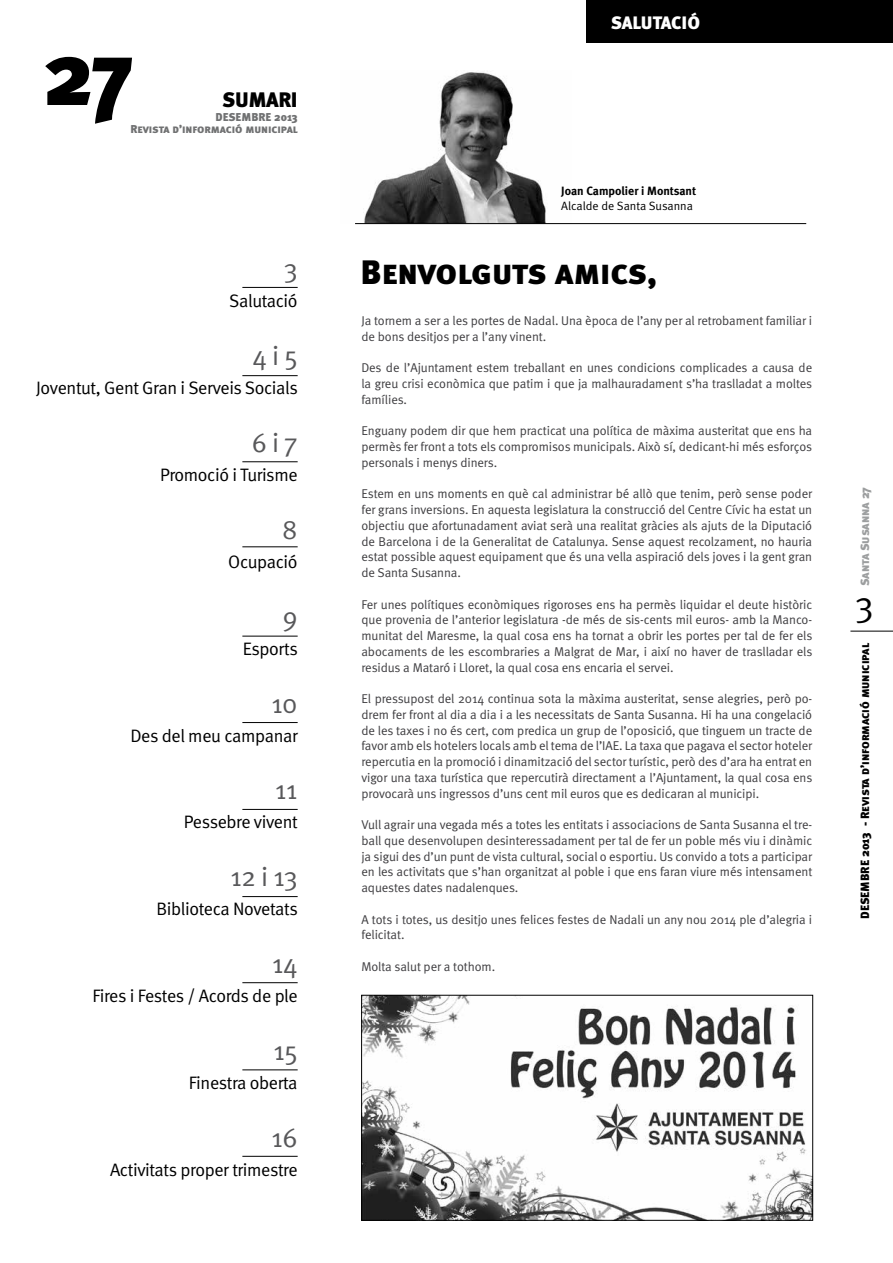
<style>
.page{position:relative;width:893px;height:1263px;background:#fff}
.page>*{position:absolute;margin:0;border:0;box-sizing:border-box;transform-origin:0 0}
.t1{font:90px "Meta Black Caps";color:#000}
.t2{font:36px "Meta Plus Normal Caps";color:#000}
.t3{font:33.9px "Meta Black Caps";letter-spacing:-.005em;color:#000}
.t4{font:27px "Meta Normal";letter-spacing:-.02em;color:#58585a}
.t5{font:21px "Meta Black Caps";letter-spacing:-.02em;color:#000}
.t6{font:18px "Meta Normal";letter-spacing:-.02em;color:#000}
.t7{font:18px "Meta Black Caps";letter-spacing:-.01em;color:#fff}
.t8{font:12.75px/15.8px "Meta Normal";letter-spacing:-.005em;color:#3e3d40;text-align:justify}
.t9{font:12px "Meta Black Caps";color:#000}
.t10{font:700 12px "Meta";color:#000}
.t11{font:12px "Meta Normal";color:#000}
.t12{font:12px "Meta Black Caps";letter-spacing:-.015em;color:#9c9e9f}
.t13{font:11.4px/12px "Meta Black Caps";color:#707172;text-align:right}
</style>
<div class="page">
<div style="left:587px;top:0;width:306px;height:43px;background:#000"></div>
<img style="left:363px;top:72px;width:183px;height:151px">
<hr style="left:242px;top:287px;width:56px;height:1px;background:#000">
<hr style="left:242px;top:375px;width:56px;height:1px;background:#000">
<hr style="left:242px;top:461px;width:56px;height:1px;background:#000">
<hr style="left:242px;top:546px;width:56px;height:1px;background:#000">
<hr style="left:242px;top:809px;width:56px;height:1px;background:#000">
<hr style="left:242px;top:636px;width:56px;height:1px;background:#000">
<hr style="left:242px;top:722px;width:56px;height:1px;background:#000">
<hr style="left:242px;top:896px;width:56px;height:1px;background:#000">
<hr style="left:242px;top:982px;width:56px;height:1px;background:#000">
<hr style="left:242px;top:1069px;width:56px;height:1px;background:#000">
<hr style="left:242px;top:1156px;width:56px;height:1px;background:#000">
<hr style="left:355px;top:223px;width:451px;height:1px;background:#000">
<hr style="left:850px;top:631px;width:43px;height:1px;background:#000">
<img style="left:363px;top:997px;width:448px;height:221px">
<div style="left:361px;top:995px;width:452px;height:225px;border:1px solid #000"></div>
<h1 class="t1" style="left:43px;top:19px;width:92px">27</h1>
<h3 class="t5" style="left:222px;top:88px;width:77px">SUMARI</h3>
<p class="t13" style="left:131px;top:111px;width:169px">DESEMBRE 2013<br>Revista d’informació municipal</p>
<h3 class="t4" style="left:284px;top:253px;width:15px">3</h3>
<h3 class="t6" style="left:229px;top:290px;width:70px">Salutació</h3>
<h3 class="t4" style="left:253px;top:340px;width:47px">4 i 5</h3>
<h3 class="t6" style="left:36px;top:377px;width:263px">Joventut, Gent Gran i Serveis Socials</h3>
<h3 class="t4" style="left:252px;top:427px;width:47px">6 i 7</h3>
<h3 class="t6" style="left:160px;top:464px;width:139px">Promoció i Turisme</h3>
<h3 class="t4" style="left:282px;top:514px;width:17px">8</h3>
<h3 class="t6" style="left:228px;top:551px;width:71px">Ocupació</h3>
<h3 class="t4" style="left:282px;top:601px;width:17px">9</h3>
<h3 class="t6" style="left:243px;top:638px;width:57px">Esports</h3>
<h3 class="t4" style="left:271px;top:687px;width:28px">10</h3>
<h3 class="t6" style="left:131px;top:725px;width:169px">Des del meu campanar</h3>
<h3 class="t4" style="left:275px;top:774px;width:24px">11</h3>
<h3 class="t6" style="left:184px;top:812px;width:115px">Pessebre vivent</h3>
<h3 class="t4" style="left:230px;top:861px;width:69px">12 i 13</h3>
<h3 class="t6" style="left:156px;top:898px;width:143px">Biblioteca Novetats</h3>
<h3 class="t4" style="left:272px;top:948px;width:27px">14</h3>
<h3 class="t6" style="left:92px;top:985px;width:207px">Fires i Festes / Acords de ple</h3>
<h3 class="t4" style="left:273px;top:1035px;width:26px">15</h3>
<h3 class="t6" style="left:189px;top:1072px;width:110px">Finestra oberta</h3>
<h3 class="t4" style="left:271px;top:1122px;width:28px">16</h3>
<h3 class="t6" style="left:110px;top:1159px;width:189px">Activitats proper trimestre</h3>
<h3 class="t7" style="left:611px;top:12px;width:91px">SALUTACIÓ</h3>
<p class="t10" style="left:561px;top:184px;width:136px">Joan Campolier i Montsant</p>
<p class="t11" style="left:561px;top:199px;width:133px">Alcalde de Santa Susanna</p>
<h3 class="t3" style="left:360px;top:251px;width:298px">Benvolguts amics,</h3>
<p class="t8" style="left:361px;top:313px;width:452px">Ja tornem a ser a les portes de Nadal. Una època de l’any per al retrobament familiar i de bons desitjos per a l’any vinent.</p>
<p class="t8" style="left:361px;top:360px;width:452px">Des de l’Ajuntament estem treballant en unes condicions complicades a causa de la greu crisi econòmica que patim i que ja malhauradament s’ha traslladat a moltes famílies.</p>
<p class="t8" style="left:361px;top:423px;width:452px">Enguany podem dir que hem practicat una política de màxima austeritat que ens ha permès fer front a tots els compromisos municipals. Això sí, dedicant-hi més esforços personals i menys diners.</p>
<p class="t8" style="left:361px;top:486px;width:452px">Estem en uns moments en què cal administrar bé allò que tenim, però sense poder fer grans inversions. En aquesta legislatura la construcció del Centre Cívic ha estat un objectiu que afortunadament aviat serà una realitat gràcies als ajuts de la Diputació de Barcelona i de la Generalitat de Catalunya. Sense aquest recolzament, no hauria estat possible aquest equipament que és una vella aspiració dels joves i la gent gran de Santa Susanna.</p>
<p class="t8" style="left:361px;top:596px;width:452px">Fer unes polítiques econòmiques rigoroses ens ha permès liquidar el deute històric que provenia de l’anterior legislatura -de més de sis-cents mil euros- amb la Manco&shy;munitat del Maresme, la qual cosa ens ha tornat a obrir les portes per tal de fer els abocaments de les escombraries a Malgrat de Mar, i així no haver de traslladar els residus a Mataró i Lloret, la qual cosa ens encaria el servei.</p>
<p class="t8" style="left:361px;top:691px;width:452px">El pressupost del 2014 continua sota la màxima austeritat, sense alegries, però po&shy;drem fer front al dia a dia i a les necessitats de Santa Susanna. Hi ha una congelació de les taxes i no és cert, com predica un grup de l’oposició, que tinguem un tracte de favor amb els hotelers locals amb el tema de l’IAE. La taxa que pagava el sector hoteler repercutia en la promoció i dinamització del sector turístic, però des d’ara ha entrat en vigor una taxa turística que repercutirà directament a l’Ajuntament, la qual cosa ens provocarà uns ingressos d’uns cent mil euros que es dedicaran al municipi.</p>
<p class="t8" style="left:361px;top:817px;width:452px">Vull agrair una vegada més a totes les entitats i associacions de Santa Susanna el tre&shy;ball que desenvolupen desinteressadament per tal de fer un poble més viu i dinàmic ja sigui des d’un punt de vista cultural, social o esportiu. Us convido a tots a participar en les activitats que s’han organitzat al poble i que ens faran viure més intensament aquestes dates nadalenques.</p>
<p class="t8" style="left:361px;top:911px;width:452px">A tots i totes, us desitjo unes felices festes de Nadali un any nou 2014 ple d’alegria i felicitat.</p>
<p class="t8" style="left:361px;top:958px;width:135px">Molta salut per a tothom.</p>
<p class="t12" style="left:858px;top:586px;width:101px;rotate:-90deg">Santa Susanna 27</p>
<h2 class="t2" style="left:855px;top:588px;width:21px">3</h2>
<p class="t9" style="left:858px;top:919px;width:277px;rotate:-90deg">DESEMBRE 2013 - Revista d’informació municipal</p>
</div>
